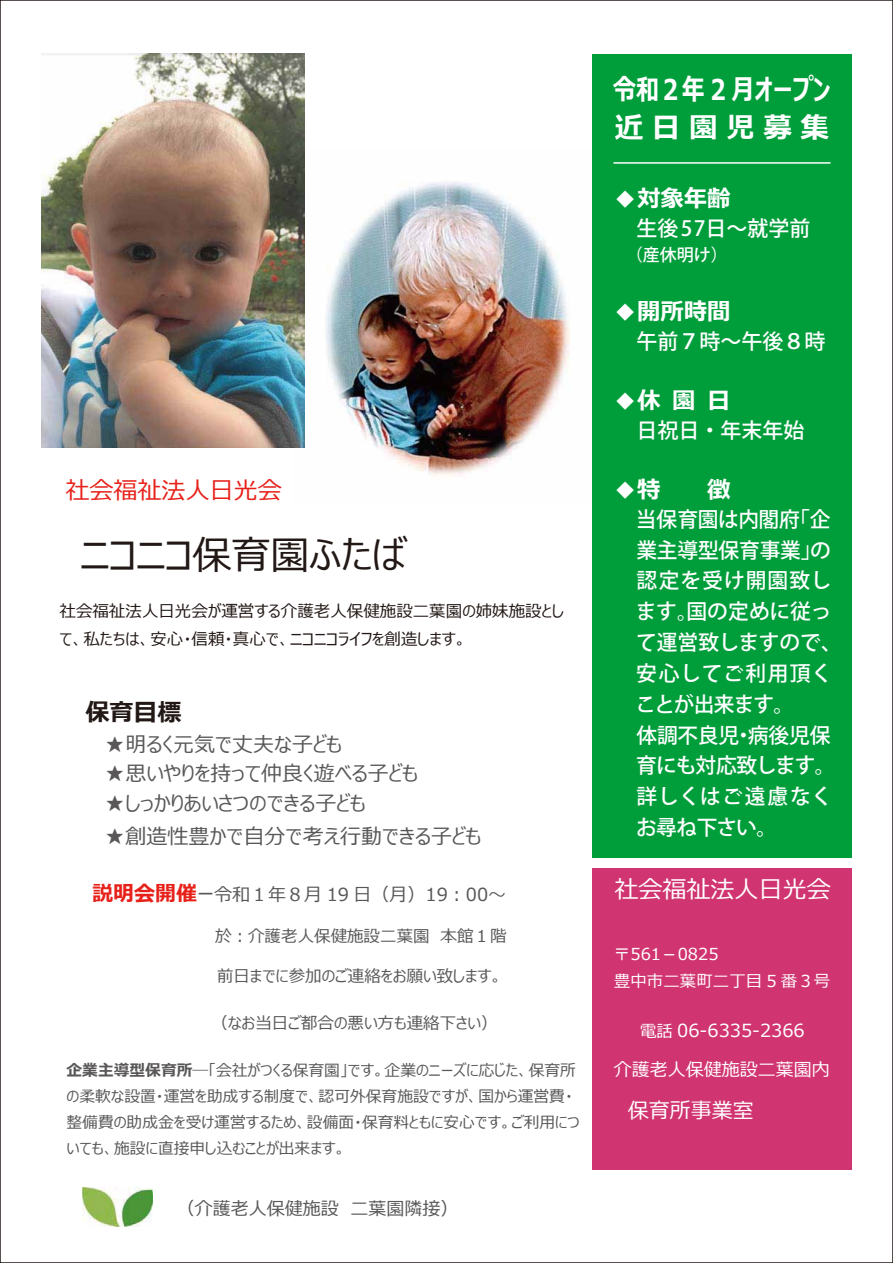
<style>
.page{position:relative;width:893px;height:1263px;background:#fff}
.page>*{position:absolute;margin:0;border:0;box-sizing:border-box;transform-origin:0 0}
.t1{font:39px "Meiryo UI";color:#221815}
.t2{font:700 28.5px/37.2px "Meiryo UI";letter-spacing:.005em;color:#fff;scale:.8 1}
.t3{font:24px "Meiryo UI";color:#e7211a}
.t4{font:24px "Meiryo UI";color:#fff}
.t5{font:700 24px "Meiryo UI";color:#221815}
.t6{font:700 23.4px "Meiryo";color:#fff}
.t7{font:500 21px/30.9px "Koz Go Pro";letter-spacing:-.005em;color:#fff}
.t8{font:21px "Meiryo UI";color:#595757}
.t9{font:21px "Meiryo UI";color:#fff}
.t10{font:18px "Meiryo UI";color:#595757}
.t11{font:18px/38.5px "Meiryo UI";color:#fff;text-align:center}
.t12{font:500 16.95px "Koz Go Pro";color:#fff}
.t13{font:16.5px/27.3px "Meiryo UI";color:#221815}
.t14{font:16.5px "Meiryo UI";color:#595757}
.t15{font:16.5px/27.3px "Meiryo UI";color:#fff}
.t16{font:15.75px/26.1px "Meiryo UI";color:#595757}
.s1{font-weight:700;font-size:21px;color:#e7211a}
.s2{font-size:21px}
.s3{font-weight:700}
.s4{font-size:16.5px}
</style>
<div class="page">
<img style="left:304px;top:149px;width:266px;height:327px">
<img style="left:82px;top:1187px;width:71px;height:40px">
<div style="left:592px;top:54px;width:260px;height:803px;background:#009e3b"></div>
<div style="left:592px;top:868px;width:260px;height:301px;background:#d13571"></div>
<img style="left:42px;top:54px;width:262px;height:394px">
<hr style="left:613px;top:162px;width:217px;height:2px;background:#fff">
<h3 class="t3" style="left:66px;top:473px;width:218px">社会福祉法人日光会</h3>
<h1 class="t1" style="left:81px;top:528px;width:326px">ニコニコ保育園ふたば</h1>
<p class="t13" style="left:60px;top:599px;width:506px">社会福祉法人日光会が運営する介護老人保健施設二葉園の姉妹施設として、私たちは、安心・信頼・真心で、ニコニコライフを創造します。</p>
<h3 class="t5" style="left:85px;top:696px;width:97px">保育目標</h3>
<h3 class="t8" style="left:105px;top:730px;width:239px">★明るく元気で丈夫な子ども</h3>
<h3 class="t8" style="left:105px;top:759px;width:315px">★思いやりを持って仲良く遊べる子ども</h3>
<h3 class="t8" style="left:105px;top:789px;width:263px">★しっかりあいさつのできる子ども</h3>
<h3 class="t8" style="left:105px;top:822px;width:378px">★創造性豊かで自分で考え行動できる子ども</h3>
<p class="t10" style="left:92px;top:882px;width:416px"><span class="s1">説明会開催</span><span class="s2">ー</span>令和１年８月 19 日（月）19︓00～</p>
<p class="t14" style="left:215px;top:925px;width:293px">於︓介護老人保健施設二葉園 本館１階</p>
<p class="t14" style="left:217px;top:964px;width:287px">前日までに参加のご連絡をお願い致します。</p>
<p class="t14" style="left:211px;top:1011px;width:288px">（なお当日ご都合の悪い方も連絡下さい）</p>
<p class="t16" style="left:67px;top:1057px;width:515px"><span class="s3">企業主導型保育所</span>―「会社がつくる保育園」です。企業のニーズに応じた、保育所の柔軟な設置・運営を助成する制度で、認可外保育施設ですが、国から運営費・整備費の助成金を受け運営するため、設備面・保育料ともに安心です。ご利用についても、施設に直接申し込むことが出来ます。</p>
<p class="t10" style="left:177px;top:1196px;width:283px">（介護老人保健施設 二葉園隣接）</p>
<h2 class="t2" style="left:613px;top:73px;width:273px">令和２年 2 月オープン近日園児募集</h2>
<h3 class="t6" style="left:614px;top:182px;width:119px">◆対象年齢</h3>
<h3 class="t7" style="left:637px;top:214px;width:175px">生後57日～就学前</h3>
<p class="t12" style="left:626px;top:244px;width:104px">（産休明け）</p>
<h3 class="t6" style="left:614px;top:295px;width:119px">◆開所時間</h3>
<h3 class="t7" style="left:637px;top:327px;width:190px">午前７時～午後８時</h3>
<h3 class="t6" style="left:614px;top:384px;width:118px">◆休園日</h3>
<h3 class="t7" style="left:637px;top:416px;width:169px">日祝日・年末年始</h3>
<h3 class="t6" style="left:614px;top:473px;width:119px">◆特　　徴</h3>
<h3 class="t7" style="left:636px;top:505px;width:208px">当保育園は内閣府「企業主導型保育事業」の認定を受け開園致します。国の定めに従って運営致しますので、安心してご利用頂くことが出来ます。<br>体調不良児・病後児保育にも対応致します。詳しくはご遠慮なくお尋ね下さい。</h3>
<h3 class="t4" style="left:614px;top:872px;width:218px">社会福祉法人日光会</h3>
<p class="t15" style="left:614px;top:941px;width:218px">〒561－0825<br>豊中市二葉町二丁目 5 番３号</p>
<p class="t11" style="left:614px;top:1012px;width:217px"><span class="s4">電話</span> 06-6335-2366<br>介護老人保健施設二葉園内</p>
<h3 class="t9" style="left:628px;top:1096px;width:127px">保育所事業室</h3>
</div>
